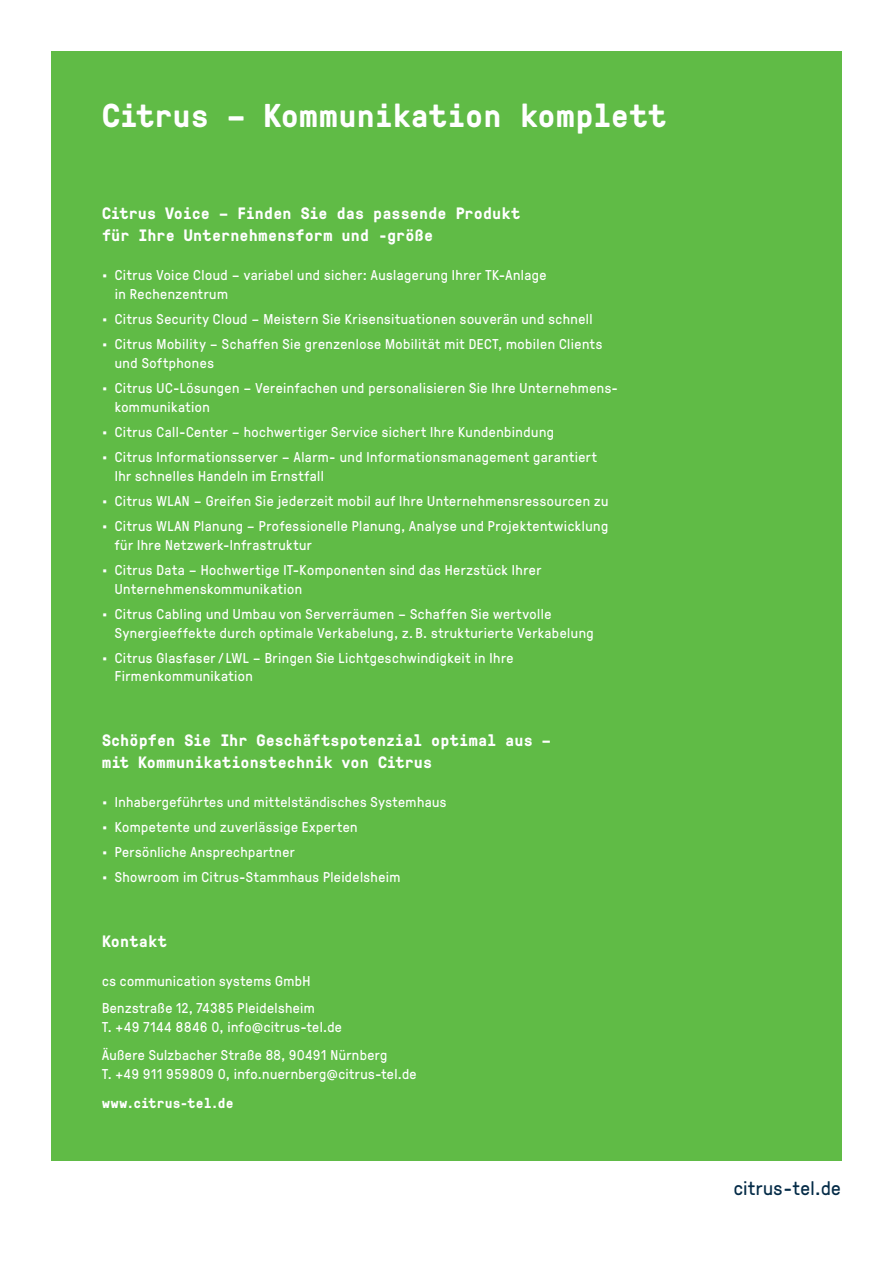
<style>
.page{position:relative;width:893px;height:1263px;background:#fff}
.page>*{position:absolute;margin:0;border:0;box-sizing:border-box;transform-origin:0 0}
.t1{font:700 33px "GT Pressura Mono";color:#fff}
.t2{font:19.5px "GT Pressura";letter-spacing:.02em;color:#042b47}
.t3{font:700 16.5px/22.5px "GT Pressura Mono";letter-spacing:.01em;color:#fff}
.t4{font:14.25px/18.8px "GT Pressura";letter-spacing:.035em;color:#fff}
.t5{font:700 14.25px "GT Pressura Mono";letter-spacing:.015em;color:#fff}
</style>
<div class="page">
<div style="left:51px;top:51px;width:791px;height:1110px;background:#60bb46"></div>
<h1 class="t1" style="left:102px;top:91px;width:566px">Citrus – Kommunikation komplett</h1>
<p class="t3" style="left:102px;top:201px;width:420px">Citrus Voice – Finden Sie das passende Produkt für Ihre Unternehmensform und -größe</p>
<p class="t4" style="left:115px;top:265px;width:433px;text-indent:-13px">• Citrus Voice Cloud – variabel und sicher: Auslagerung Ihrer TK-Anlage in Rechenzentrum</p>
<p class="t4" style="left:102px;top:309px;width:492px">• Citrus Security Cloud – Meistern Sie Krisensituationen souverän und schnell</p>
<p class="t4" style="left:115px;top:334px;width:489px;text-indent:-13px">• Citrus Mobility – Schaffen Sie grenzenlose Mobilität mit DECT, mobilen Clients und Softphones</p>
<p class="t4" style="left:115px;top:378px;width:505px;text-indent:-13px">• Citrus UC-Lösungen – Vereinfachen und personalisieren Sie Ihre Unternehmens&shy;kommunikation</p>
<p class="t4" style="left:102px;top:422px;width:453px">• Citrus Call-Center – hochwertiger Service sichert Ihre Kundenbindung</p>
<p class="t4" style="left:115px;top:447px;width:484px;text-indent:-13px">• Citrus Informationsserver – Alarm- und Informationsmanagement garantiert<br>Ihr schnelles Handeln im Ernstfall</p>
<p class="t4" style="left:102px;top:491px;width:508px">• Citrus WLAN – Greifen Sie jederzeit mobil auf Ihre Unternehmensressourcen zu</p>
<p class="t4" style="left:115px;top:516px;width:495px;text-indent:-13px">• Citrus WLAN Planung – Professionelle Planung, Analyse und Projektentwicklung für Ihre Netzwerk-Infrastruktur</p>
<p class="t4" style="left:115px;top:560px;width:428px;text-indent:-13px">• Citrus Data – Hochwertige IT-Komponenten sind das Herzstück Ihrer<br>Unternehmenskommunikation</p>
<p class="t4" style="left:115px;top:604px;width:480px;text-indent:-13px">• Citrus Cabling und Umbau von Serverräumen – Schaffen Sie wertvolle<br>Synergieeffekte durch optimale Verkabelung, z. B. strukturierte Verkabelung</p>
<p class="t4" style="left:115px;top:647px;width:400px;text-indent:-13px">• Citrus Glasfaser / LWL – Bringen Sie Lichtgeschwindigkeit in Ihre<br>Firmenkommunikation</p>
<p class="t3" style="left:102px;top:728px;width:450px">Schöpfen Sie Ihr Geschäftspotenzial optimal aus – mit Kommunikationstechnik von Citrus</p>
<p class="t4" style="left:102px;top:792px;width:346px">• Inhabergeführtes und mittelständisches Systemhaus</p>
<p class="t4" style="left:102px;top:817px;width:257px">• Kompetente und zuverlässige Experten</p>
<p class="t4" style="left:102px;top:842px;width:194px">• Persönliche Ansprechpartner</p>
<p class="t4" style="left:102px;top:867px;width:300px">• Showroom im Citrus-Stammhaus Pleidelsheim</p>
<p class="t3" style="left:102px;top:929px;width:66px">Kontakt</p>
<p class="t4" style="left:102px;top:966px;width:214px;line-height:27.8px">cs communication systems GmbH<br>Benzstraße 12, 74385 Pleidelsheim</p>
<p class="t4" style="left:102px;top:1012px;width:287px;line-height:27.8px">T. +49 7144 8846 0, info@citrus-tel.de<br>Äußere Sulzbacher Straße 88, 90491 Nürnberg</p>
<p class="t4" style="left:102px;top:1063px;width:316px">T. +49 911 959809 0, info.nuernberg@citrus-tel.de</p>
<p class="t5" style="left:102px;top:1092px;width:133px">www.citrus-tel.de</p>
<h2 class="t2" style="left:734px;top:1175px;width:109px">citrus-tel.de</h2>
</div>
